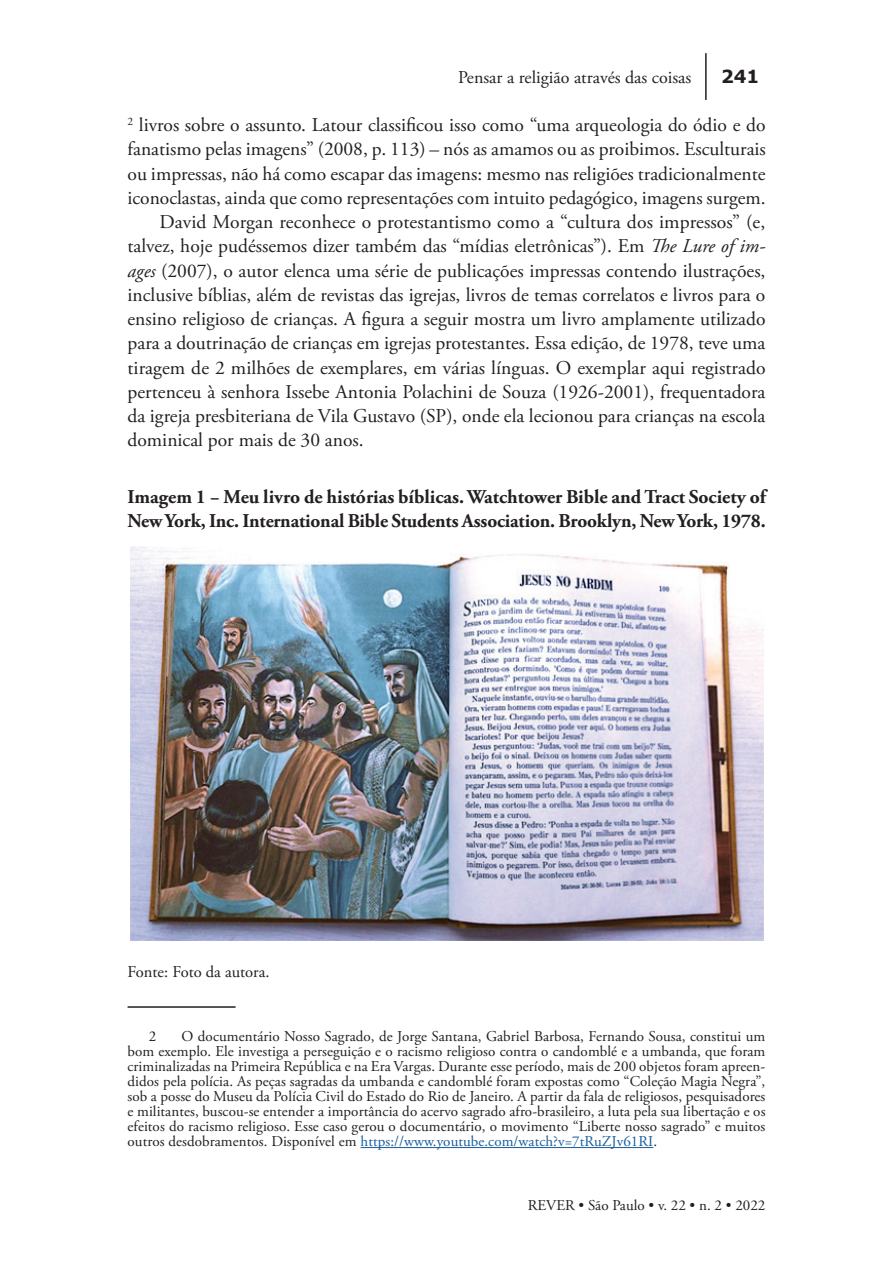
<style>
.page{position:relative;width:893px;height:1263px;background:#fff}
.page>*{position:absolute;margin:0;border:0;box-sizing:border-box;transform-origin:0 0}
.t1{font:19.5px "Adobe Garamond Pro";color:#231f20}
.t2{font:700 19.5px/24.3px "Adobe Garamond Pro";letter-spacing:-.01em;color:#231f20}
.t3{font:18px "Adobe Garamond Pro";color:#231f20}
.t4{font:700 18px "Verdana";color:#231f20}
.t5{font:16.5px "Adobe Garamond Pro";color:#231f20}
.t6{font:15px/15px "Adobe Garamond Pro";letter-spacing:.005em;color:#231f20;text-align:justify}
.s1{font-style:italic}
.s2{color:#175d9e}
</style>
<div class="page">
<hr style="left:705px;top:53px;width:2px;height:47px;background:#231f20">
<img style="left:130px;top:546px;width:634px;height:395px">
<hr style="left:128px;top:1006px;width:108px;height:2px;background:#231f20">
<hr style="left:361px;top:1147px;width:292px;height:1px;background:#175d9e">
<p class="t3" style="left:458px;top:67px;width:235px">Pensar a religião através das coisas</p>
<p class="t4" style="left:721px;top:64px;width:40px">241</p>
<p class="t1" style="left:128px;top:113px;width:639px"><sup>2</sup> livros sobre o assunto. Latour classificou isso como “uma arqueologia do ódio e do</p>
<p class="t1" style="left:128px;top:137px;width:640px">fanatismo pelas imagens” (2008, p. 113) – nós as amamos ou as proibimos. Esculturais</p>
<p class="t1" style="left:128px;top:162px;width:639px">ou impressas, não há como escapar das imagens: mesmo nas religiões tradicionalmente</p>
<p class="t1" style="left:128px;top:186px;width:640px">iconoclastas, ainda que como representações com intuito pedagógico, imagens surgem.</p>
<p class="t1" style="left:159px;top:210px;width:607px">David Morgan reconhece o protestantismo como a “cultura dos impressos” (e,</p>
<p class="t1" style="left:128px;top:234px;width:639px">talvez, hoje pudéssemos dizer também das “mídias eletrônicas”). Em <span class="s1">The Lure of im-</span></p>
<p class="t1" style="left:128px;top:259px;width:639px"><span class="s1">ages</span> (2007), o autor elenca uma série de publicações impressas contendo ilustrações,</p>
<p class="t1" style="left:128px;top:283px;width:639px">inclusive bíblias, além de revistas das igrejas, livros de temas correlatos e livros para o</p>
<p class="t1" style="left:128px;top:307px;width:639px">ensino religioso de crianças. A figura a seguir mostra um livro amplamente utilizado</p>
<p class="t1" style="left:128px;top:331px;width:639px">para a doutrinação de crianças em igrejas protestantes. Essa edição, de 1978, teve uma</p>
<p class="t1" style="left:128px;top:356px;width:640px">tiragem de 2 milhões de exemplares, em várias línguas. O exemplar aqui registrado</p>
<p class="t1" style="left:128px;top:380px;width:639px">pertenceu à senhora Issebe Antonia Polachini de Souza (1926-2001), frequentadora</p>
<p class="t1" style="left:128px;top:404px;width:639px">da igreja presbiteriana de Vila Gustavo (SP), onde ela lecionou para crianças na escola</p>
<p class="t1" style="left:128px;top:428px;width:238px">dominical por mais de 30 anos.</p>
<p class="t2" style="left:128px;top:484px;width:640px">Imagem 1 − Meu livro de histórias bíblicas. Watchtower Bible and Tract Society of<br>New York, Inc. International Bible Students Association. Brooklyn, New York, 1978.</p>
<p class="t5" style="left:128px;top:962px;width:143px">Fonte: Foto da autora.</p>
<p class="t6" style="left:128px;top:1029px;width:639px;text-indent:54px">O documentário Nosso Sagrado, de Jorge Santana, Gabriel Barbosa, Fernando Sousa, constitui um bom exemplo. Ele investiga a perseguição e o racismo religioso contra o candomblé e a umbanda, que foram criminalizadas na Primeira República e na Era Vargas. Durante esse período, mais de 200 objetos foram apreen&shy;didos pela polícia. As peças sagradas da umbanda e candomblé foram expostas como “Coleção Magia Negra”, sob a posse do Museu da Polícia Civil do Estado do Rio de Janeiro. A partir da fala de religiosos, pesquisadores e militantes, buscou-se entender a importância do acervo sagrado afro-brasileiro, a luta pela sua libertação e os efeitos do racismo religioso. Esse caso gerou o documentário, o movimento “Liberte nosso sagrado” e muitos outros desdobramentos. Disponível em <span class="s2">https://www.youtube.com/watch?v=7tRuZJv61RI</span>.</p>
<p class="t6" style="left:149px;top:1029px;width:9px">2</p>
<p class="t6" style="left:528px;top:1198px;width:239px">REVER • São Paulo • v. 22 • n. 2 • 2022</p>
</div>
